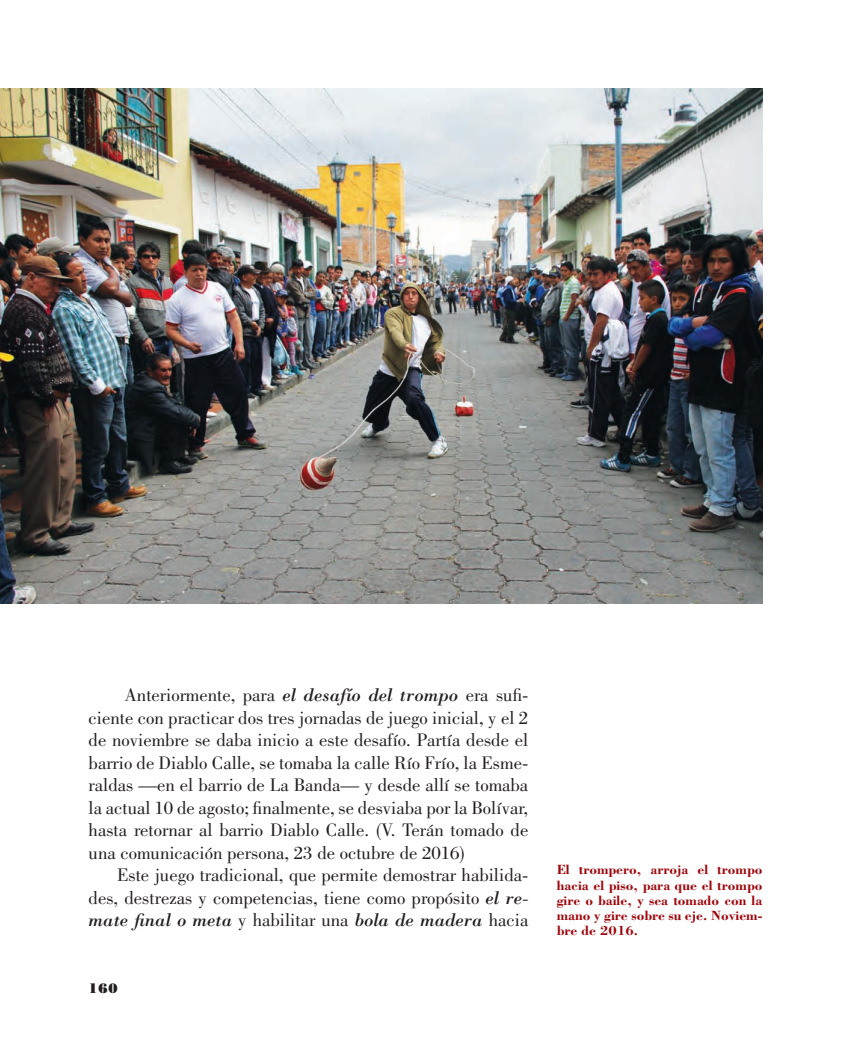
<style>
.page{position:relative;width:851px;height:1063px;background:#fff}
.page>*{position:absolute;margin:0;border:0;box-sizing:border-box;transform-origin:0 0}
.t1{font:18.75px/22.5px "Bodoni";color:#231f20;text-align:justify}
.t2{font:700 13.75px/15.1px "Bodoni";color:#9d070d;text-align:justify}
.t3{font:13.75px "Bodoni Poster";color:#231f20}
.s1{font-style:italic}
</style>
<div class="page">
<img style="left:0;top:89px;width:762px;height:515px">
<p class="t1" style="left:89px;top:684px;width:441px;text-indent:36px">Anteriormente, para <span class="s1">el desafío del trompo</span> era sufi&shy;ciente con practicar dos tres jornadas de juego inicial, y el 2 de noviembre se daba inicio a este desafío. Partía desde el barrio de Diablo Calle, se tomaba la calle Río Frío, la Esme&shy;raldas —en el barrio de La Banda— y desde allí se tomaba la actual 10 de agosto; finalmente, se desviaba por la Bolívar, hasta retornar al barrio Diablo Calle. (V. Terán tomado de una comunicación persona, 23 de octubre de 2016)</p>
<p class="t1" style="left:89px;top:864px;width:441px;text-indent:28px">Este juego tradicional, que permite demostrar habilida&shy;des, destrezas y competencias, tiene como propósito <span class="s1">el re&shy;mate final o meta</span> y habilitar una <span class="s1">bola de madera</span> hacia</p>
<p class="t2" style="left:556px;top:862px;width:207px">El trompero, arroja el trompo hacia el piso, para que el trompo gire o baile, y sea tomado con la mano y gire sobre su eje. Noviem&shy;bre de 2016.</p>
<p class="t3" style="left:89px;top:980px;width:30px">160</p>
</div>
